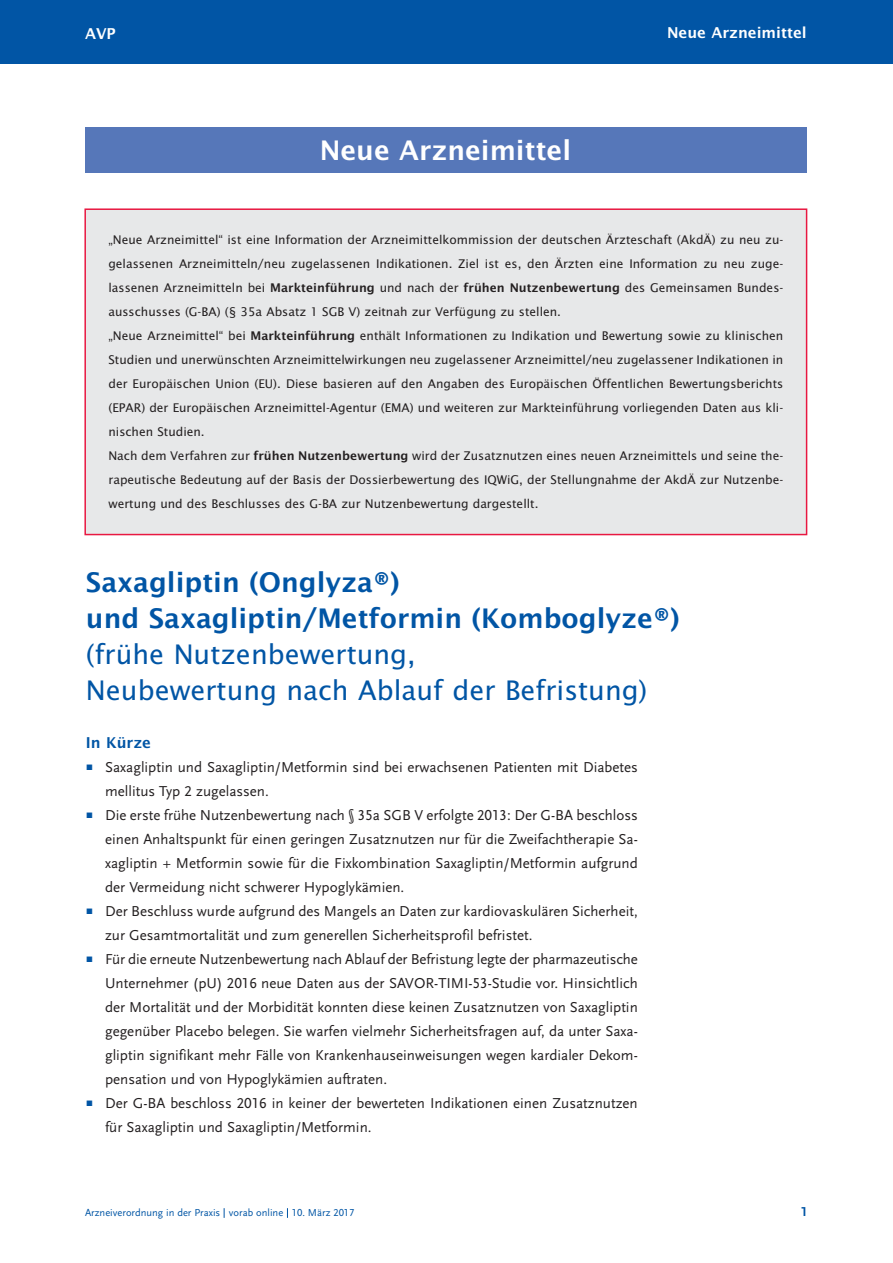
<style>
.page{position:relative;width:893px;height:1263px;background:#fff}
.page>*{position:absolute;margin:0;border:0;box-sizing:border-box;transform-origin:0 0}
.t1{font:600 27px/36px "Lucida Sans";color:#0155a5}
.t2{font:27px/36px "Lucida Sans";color:#0155a5}
.t3{font:600 27px "Lucida Sans";color:#fff}
.t4{font:15px "Scala Sans LF";color:#231f20}
.t5{font:600 15px "Lucida Sans";color:#fff}
.t6{font:600 15px "Lucida Sans";color:#0155a5}
.t7{font:700 13.5px "Scala Sans LF";color:#0155a5}
.t8{font:12px/24px "Lucida Sans";color:#231f20}
.t9{font:10.5px "Scala Sans LF";color:#0155a5}
.s1{font-weight:600}
.s2{font-family:"Scala Sans Expert";font-size:12px;color:#0155a5}
</style>
<div class="page">
<div style="left:0;top:0;width:892px;height:64px;background:#0155a5"></div>
<div style="left:85px;top:127px;width:722px;height:46px;background:#5677b9"></div>
<div style="left:86px;top:210px;width:720px;height:324px;background:#e7e8e9"></div>
<div style="left:84px;top:208px;width:723px;height:327px;border:2px solid #e81841"></div>
<p class="t5" style="left:85px;top:25px;width:32px">AVP</p>
<p class="t5" style="left:667px;top:24px;width:141px">Neue Arzneimittel</p>
<h1 class="t3" style="left:320px;top:135px;width:253px">Neue Arzneimittel</h1>
<p class="t8" style="left:108px;top:228px;width:676px">„Neue Arzneimittel“ ist eine Information der Arzneimittelkommission der deutschen Ärzteschaft (AkdÄ) zu neu zu&shy;gelassenen Arzneimitteln/neu zugelassenen Indikationen. Ziel ist es, den Ärzten eine Information zu neu zuge&shy;lassenen Arzneimitteln bei <span class="s1">Markteinführung</span> und nach der <span class="s1">frühen Nutzenbewertung</span> des Gemeinsamen Bundes&shy;ausschusses (G-BA) (§ 35a Absatz 1 SGB V) zeitnah zur Verfügung zu stellen.<br>„Neue Arzneimittel“ bei <span class="s1">Markteinführung</span> enthält Informationen zu Indikation und Bewertung sowie zu klinischen Studien und unerwünschten Arzneimittelwirkungen neu zugelassener Arzneimittel/neu zugelassener Indikationen in der Europäischen Union (EU). Diese basieren auf den Angaben des Europäischen Öffentlichen Bewertungsberichts (EPAR) der Europäischen Arzneimittel-Agentur (EMA) und weiteren zur Markteinführung vorliegenden Daten aus kli&shy;nischen Studien.<br>Nach dem Verfahren zur <span class="s1">frühen Nutzenbewertung</span> wird der Zusatznutzen eines neuen Arzneimittels und seine the&shy;rapeutische Bedeutung auf der Basis der Dossierbewertung des IQWiG, der Stellungnahme der AkdÄ zur Nutzenbe&shy;wertung und des Beschlusses des G-BA zur Nutzenbewertung dargestellt.</p>
<h1 class="t1" style="left:86px;top:565px;width:595px">Saxagliptin (Onglyza®)<br>und Saxagliptin/Metformin (Komboglyze®)</h1>
<h1 class="t2" style="left:86px;top:637px;width:563px">(frühe Nutzenbewertung,<br>Neubewertung nach Ablauf der Befristung)</h1>
<p class="t6" style="left:86px;top:734px;width:67px">In Kürze</p>
<p class="t4" style="left:86px;top:759px;width:553px"><span class="s2">r</span> Saxagliptin und Saxagliptin/Metformin sind bei erwachsenen Patienten mit Diabetes</p>
<p class="t4" style="left:105px;top:783px;width:165px">mellitus Typ 2 zugelassen.</p>
<p class="t4" style="left:86px;top:807px;width:553px"><span class="s2">r</span> Die erste frühe Nutzenbewertung nach § 35a SGB V erfolgte 2013: Der G-BA beschloss</p>
<p class="t4" style="left:105px;top:831px;width:534px">einen Anhaltspunkt für einen geringen Zusatznutzen nur für die Zweifachtherapie Sa-</p>
<p class="t4" style="left:105px;top:855px;width:534px">xagliptin + Metformin sowie für die Fixkombination Saxagliptin/Metformin aufgrund</p>
<p class="t4" style="left:105px;top:879px;width:301px">der Vermeidung nicht schwerer Hypoglykämien.</p>
<p class="t4" style="left:86px;top:903px;width:553px"><span class="s2">r</span> Der Beschluss wurde aufgrund des Mangels an Daten zur kardiovaskulären Sicherheit,</p>
<p class="t4" style="left:105px;top:927px;width:429px">zur Gesamtmortalität und zum generellen Sicherheitsprofil befristet.</p>
<p class="t4" style="left:86px;top:951px;width:553px"><span class="s2">r</span> Für die erneute Nutzenbewertung nach Ablauf der Befristung legte der pharmazeutische</p>
<p class="t4" style="left:105px;top:975px;width:534px">Unternehmer (pU) 2016 neue Daten aus der SAVOR-TIMI-53-Studie vor. Hinsichtlich</p>
<p class="t4" style="left:105px;top:999px;width:534px">der Mortalität und der Morbidität konnten diese keinen Zusatznutzen von Saxagliptin</p>
<p class="t4" style="left:105px;top:1023px;width:534px">gegenüber Placebo belegen. Sie warfen vielmehr Sicherheitsfragen auf, da unter Saxa-</p>
<p class="t4" style="left:105px;top:1047px;width:534px">gliptin signifikant mehr Fälle von Krankenhauseinweisungen wegen kardialer Dekom-</p>
<p class="t4" style="left:105px;top:1071px;width:283px">pensation und von Hypoglykämien auftraten.</p>
<p class="t4" style="left:86px;top:1095px;width:553px"><span class="s2">r</span> Der G-BA beschloss 2016 in keiner der bewerteten Indikationen einen Zusatznutzen</p>
<p class="t4" style="left:105px;top:1119px;width:268px">für Saxagliptin und Saxagliptin/Metformin.</p>
<p class="t9" style="left:85px;top:1207px;width:271px">Arzneiverordnung in der Praxis vorab online 10. März 2017</p>
<p class="t7" style="left:801px;top:1204px;width:8px">1</p>
</div>
